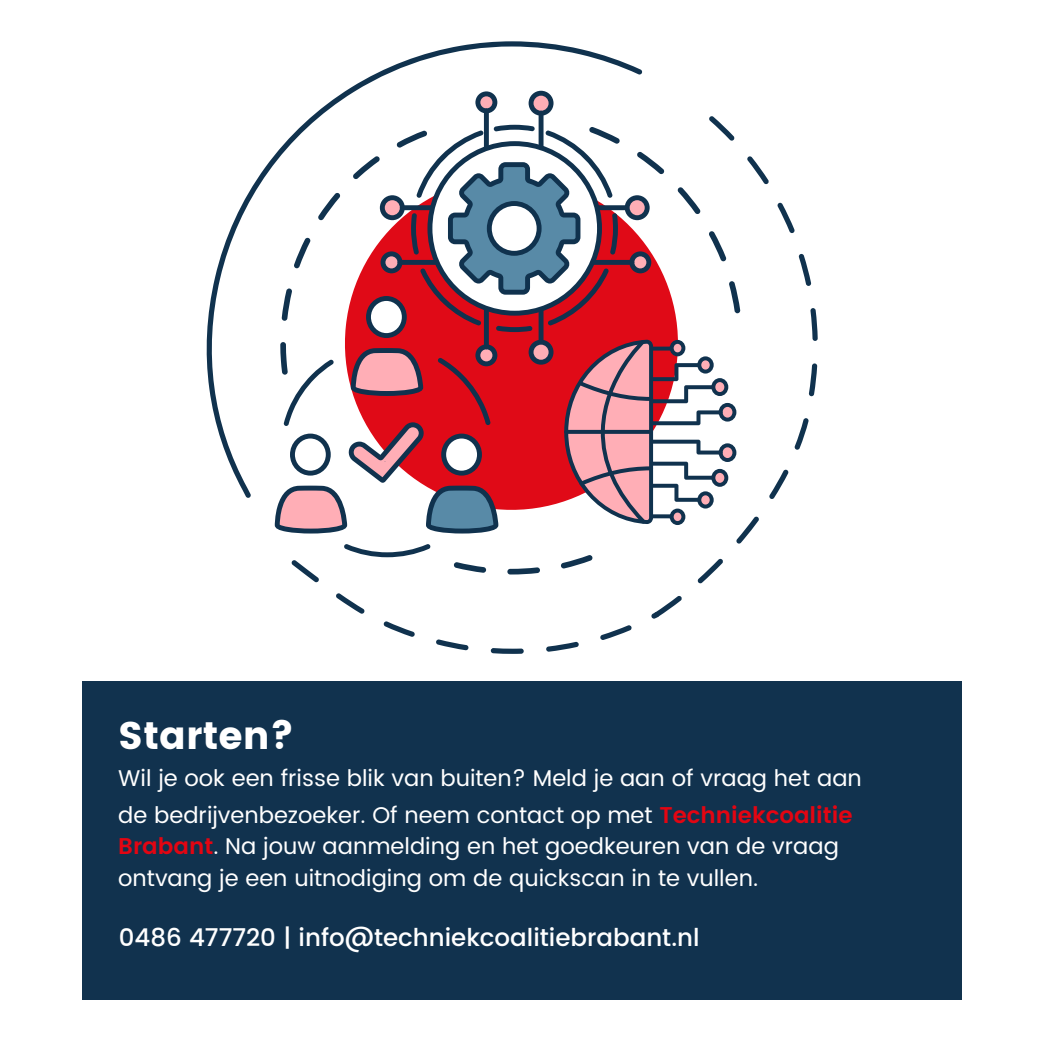
<style>
.page{position:relative;width:1042px;height:1042px;background:#fff}
.page>*{position:absolute;margin:0;border:0;box-sizing:border-box;transform-origin:0 0}
.t1{font:38.5px "Poppins";color:#fff}
.t2{font:500 24.5px "Poppins";color:#fff}
.t3{font:22.75px/36.8px "Poppins";color:#fff}
.s1{font-weight:600;color:#e30512}
</style>
<div class="page">
<svg style="left:275px;top:152px;width:378px;height:381px"></svg>
<svg style="left:206px;top:41px;width:436px;height:457px"></svg>
<svg style="left:653px;top:116px;width:165px;height:500px"></svg>
<svg style="left:291px;top:544px;width:368px;height:110px"></svg>
<div style="left:82px;top:681px;width:880px;height:318px;background:#11324e"></div>
<h1 class="t1" style="left:118px;top:713px;width:178px">Starten?</h1>
<p class="t3" style="left:118px;top:760px;width:745px">Wil je ook een frisse blik van buiten? Meld je aan of vraag het aan de bedrijvenbezoeker. Of neem contact op met <span class="s1">Techniekcoalitie</span></p>
<p class="t3" style="left:118px;top:831px;width:722px;line-height:31.5px"><span class="s1">Brabant</span>. Na jouw aanmelding en het goedkeuren van de vraag ontvang je een uitnodiging om de quickscan in te vullen.</p>
<p class="t2" style="left:119px;top:919px;width:582px">0486 477720 | info@techniekcoalitiebrabant.nl</p>
</div>
